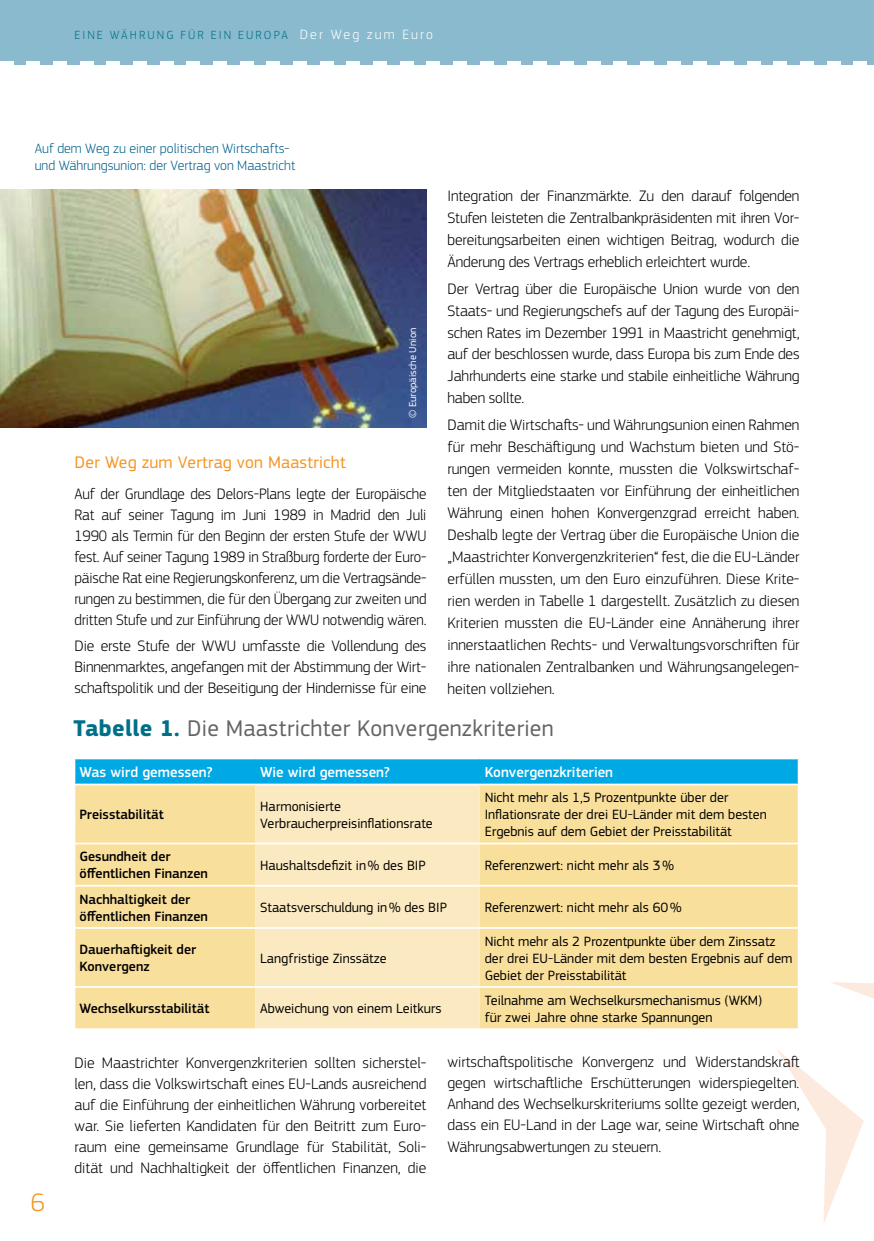
<style>
.page{position:relative;width:874px;height:1241px;background:#fff}
.page>*{position:absolute;margin:0;border:0;box-sizing:border-box;transform-origin:0 0}
.t1{font:300 26.25px "EC Square Sans Pro";color:#f7941e}
.t2{font:23.62px "EC Square Sans Pro";letter-spacing:.01em;color:#636466}
.t3{font:17.5px "EC Square Sans Pro";letter-spacing:.01em;color:#f7941e}
.t4{font:300 15.75px/21.9px "EC Square Sans Pro";letter-spacing:-.01em;color:#000;text-align:justify}
.t5{font:500 14.88px "EC Square Sans Pro";color:#fff}
.t6{font:14px/16.8px "EC Square Sans Pro";color:#000}
.t7{font:500 14px/16.8px "EC Square Sans Pro";color:#000}
.t8{font:300 14px/16.8px "EC Square Sans Pro";color:#005f89}
.t9{font:300 12.25px "EC Square Sans Pro";letter-spacing:.17em;color:#007088}
.t10{font:10.5px "EC Square Sans Pro";color:#fff}
.s1{font-size:14px;color:#fff}
.s2{font-weight:700;color:#007088}
</style>
<div class="page">
<hr style="left:873px;top:0;width:1px;height:1240px;background:#eae4d7">
<svg style="left:777px;top:1049px;width:86px;height:175px"></svg>
<svg style="left:830px;top:982px;width:43px;height:16px"></svg>
<img style="left:0;top:189px;width:426px;height:238px">
<div style="left:0;top:0;width:873px;height:65px;background:#8abace"></div>
<hr style="left:720px;top:61px;width:13px;height:4px;background:#fff">
<hr style="left:746px;top:61px;width:13px;height:4px;background:#fff">
<hr style="left:773px;top:61px;width:13px;height:4px;background:#fff">
<hr style="left:799px;top:61px;width:14px;height:4px;background:#fff">
<hr style="left:826px;top:61px;width:13px;height:4px;background:#fff">
<hr style="left:853px;top:61px;width:13px;height:4px;background:#fff">
<hr style="left:560px;top:61px;width:13px;height:4px;background:#fff">
<hr style="left:586px;top:61px;width:14px;height:4px;background:#fff">
<hr style="left:693px;top:61px;width:13px;height:4px;background:#fff">
<hr style="left:666px;top:61px;width:14px;height:4px;background:#fff">
<hr style="left:613px;top:61px;width:13px;height:4px;background:#fff">
<hr style="left:533px;top:61px;width:13px;height:4px;background:#fff">
<hr style="left:426px;top:61px;width:14px;height:4px;background:#fff">
<hr style="left:80px;top:61px;width:13px;height:4px;background:#fff">
<hr style="left:27px;top:61px;width:13px;height:4px;background:#fff">
<hr style="left:107px;top:61px;width:13px;height:4px;background:#fff">
<hr style="left:53px;top:61px;width:14px;height:4px;background:#fff">
<hr style="left:133px;top:61px;width:14px;height:4px;background:#fff">
<hr style="left:160px;top:61px;width:13px;height:4px;background:#fff">
<hr style="left:187px;top:61px;width:13px;height:4px;background:#fff">
<hr style="left:0;top:61px;width:13px;height:4px;background:#fff">
<hr style="left:320px;top:61px;width:13px;height:4px;background:#fff">
<hr style="left:400px;top:61px;width:13px;height:4px;background:#fff">
<hr style="left:480px;top:61px;width:13px;height:4px;background:#fff">
<hr style="left:373px;top:61px;width:13px;height:4px;background:#fff">
<hr style="left:453px;top:61px;width:13px;height:4px;background:#fff">
<hr style="left:213px;top:61px;width:14px;height:4px;background:#fff">
<hr style="left:346px;top:61px;width:14px;height:4px;background:#fff">
<hr style="left:240px;top:61px;width:13px;height:4px;background:#fff">
<hr style="left:266px;top:61px;width:14px;height:4px;background:#fff">
<hr style="left:506px;top:61px;width:14px;height:4px;background:#fff">
<hr style="left:293px;top:61px;width:13px;height:4px;background:#fff">
<hr style="left:640px;top:61px;width:13px;height:4px;background:#fff">
<div style="left:75px;top:785px;width:722px;height:243px;background:#f9df9c"></div>
<div style="left:255px;top:785px;width:224px;height:243px;background:#fbeac1"></div>
<div style="left:74px;top:759px;width:723px;height:24px;background:#00a8e4"></div>
<hr style="left:74px;top:842px;width:181px;height:2px;background:#fff">
<hr style="left:255px;top:842px;width:224px;height:2px;background:#fff">
<hr style="left:479px;top:842px;width:320px;height:2px;background:#fff">
<hr style="left:74px;top:884px;width:181px;height:2px;background:#fff">
<hr style="left:255px;top:884px;width:224px;height:2px;background:#fff">
<hr style="left:479px;top:884px;width:320px;height:2px;background:#fff">
<hr style="left:74px;top:926px;width:181px;height:2px;background:#fff">
<hr style="left:255px;top:926px;width:224px;height:2px;background:#fff">
<hr style="left:479px;top:926px;width:320px;height:2px;background:#fff">
<hr style="left:74px;top:985px;width:181px;height:2px;background:#fff">
<hr style="left:255px;top:985px;width:224px;height:2px;background:#fff">
<hr style="left:479px;top:985px;width:320px;height:2px;background:#fff">
<p class="t9" style="left:74px;top:27px;width:360px">EINE WÄHRUNG FÜR EIN EUROPA <span class="s1">Der Weg zum Euro</span></p>
<p class="t8" style="left:35px;top:140px;width:262px">Auf dem Weg zu einer politischen Wirtschafts&shy;und Währungsunion: der Vertrag von Maastricht</p>
<p class="t10" style="left:406px;top:418px;width:92px;rotate:-90deg">© Europäische Union</p>
<p class="t3" style="left:74px;top:452px;width:272px">Der Weg zum Vertrag von Maastricht</p>
<p class="t4" style="left:74px;top:483px;width:353px;line-height:21px">Auf der Grundlage des Delors-Plans legte der Europäische Rat auf seiner Tagung im Juni 1989 in Madrid den Juli 1990 als Termin für den Beginn der ersten Stufe der WWU fest. Auf seiner Tagung 1989 in Straßburg forderte der Euro&shy;päische Rat eine Regierungskonferenz, um die Vertragsände&shy;rungen zu bestimmen, die für den Übergang zur zweiten und dritten Stufe und zur Einführung der WWU notwendig wären.</p>
<p class="t4" style="left:74px;top:635px;width:353px;line-height:21px">Die erste Stufe der WWU umfasste die Vollendung des Binnenmarktes, angefangen mit der Abstimmung der Wirt&shy;schaftspolitik und der Beseitigung der Hindernisse für eine</p>
<p class="t4" style="left:447px;top:185px;width:353px">Integration der Finanzmärkte. Zu den darauf folgenden Stufen leisteten die Zentralbankpräsidenten mit ihren Vor&shy;bereitungsarbeiten einen wichtigen Beitrag, wodurch die Änderung des Vertrags erheblich erleichtert wurde.</p>
<p class="t4" style="left:447px;top:277px;width:353px">Der Vertrag über die Europäische Union wurde von den Staats- und Regierungschefs auf der Tagung des Europäi&shy;schen Rates im Dezember 1991 in Maastricht genehmigt, auf der beschlossen wurde, dass Europa bis zum Ende des Jahrhunderts eine starke und stabile einheitliche Währung haben sollte.</p>
<p class="t4" style="left:447px;top:414px;width:353px">Damit die Wirtschafts- und Währungsunion einen Rahmen für mehr Beschäftigung und Wachstum bieten und Stö&shy;rungen vermeiden konnte, mussten die Volkswirtschaf&shy;ten der Mitgliedstaaten vor Einführung der einheitlichen Währung einen hohen Konvergenzgrad erreicht haben.<br>Deshalb legte der Vertrag über die Europäische Union die „Maastrichter Konvergenzkriterien“ fest, die die EU-Länder erfüllen mussten, um den Euro einzuführen. Diese Krite&shy;rien werden in Tabelle 1 dargestellt. Zusätzlich zu diesen Kriterien mussten die EU-Länder eine Annäherung ihrer innerstaatlichen Rechts- und Verwaltungsvorschriften für ihre nationalen Zentralbanken und Währungsangelegen&shy;heiten vollziehen.</p>
<h2 class="t2" style="left:74px;top:714px;width:481px"><span class="s2">Tabelle 1.</span> Die Maastrichter Konvergenzkriterien</h2>
<p class="t5" style="left:79px;top:763px;width:135px">Was wird gemessen?</p>
<p class="t5" style="left:260px;top:763px;width:131px">Wie wird gemessen?</p>
<p class="t5" style="left:484px;top:763px;width:130px">Konvergenzkriterien</p>
<p class="t7" style="left:79px;top:806px;width:86px">Preisstabilität</p>
<p class="t6" style="left:260px;top:797px;width:174px">Harmonisierte<br>Verbraucherpreisinflationsrate</p>
<p class="t6" style="left:484px;top:789px;width:283px">Nicht mehr als 1,5 Prozentpunkte über der<br>Inflationsrate der drei EU-Länder mit dem besten<br>Ergebnis auf dem Gebiet der Preisstabilität</p>
<p class="t7" style="left:79px;top:848px;width:130px">Gesundheit der öffentlichen Finanzen</p>
<p class="t6" style="left:260px;top:856px;width:167px">Haushaltsdefizit in% des BIP</p>
<p class="t6" style="left:484px;top:856px;width:190px">Referenzwert: nicht mehr als 3%</p>
<p class="t7" style="left:79px;top:890px;width:130px">Nachhaltigkeit der öffentlichen Finanzen</p>
<p class="t6" style="left:260px;top:899px;width:188px">Staatsverschuldung in% des BIP</p>
<p class="t6" style="left:484px;top:899px;width:198px">Referenzwert: nicht mehr als 60%</p>
<p class="t7" style="left:79px;top:941px;width:118px">Dauerhaftigkeit der<br>Konvergenz</p>
<p class="t6" style="left:260px;top:949px;width:128px">Langfristige Zinssätze</p>
<p class="t6" style="left:484px;top:932px;width:309px">Nicht mehr als 2 Prozentpunkte über dem Zinssatz der drei EU-Länder mit dem besten Ergebnis auf dem<br>Gebiet der Preisstabilität</p>
<p class="t7" style="left:79px;top:1000px;width:131px">Wechselkursstabilität</p>
<p class="t6" style="left:260px;top:1000px;width:183px">Abweichung von einem Leitkurs</p>
<p class="t6" style="left:484px;top:991px;width:279px">Teilnahme am Wechselkursmechanismus (WKM) für zwei Jahre ohne starke Spannungen</p>
<h1 class="t1" style="left:31px;top:1186px;width:16px">6</h1>
<p class="t4" style="left:74px;top:1051px;width:353px;line-height:21px">Die Maastrichter Konvergenzkriterien sollten sicherstel&shy;len, dass die Volkswirtschaft eines EU-Lands ausreichend auf die Einführung der einheitlichen Währung vorbereitet war. Sie lieferten Kandidaten für den Beitritt zum Euro&shy;raum eine gemeinsame Grundlage für Stabilität, Soli&shy;dität und Nachhaltigkeit der öffentlichen Finanzen, die</p>
<p class="t4" style="left:447px;top:1051px;width:353px;line-height:21px">wirtschaftspolitische Konvergenz und Widerstandskraft gegen wirtschaftliche Erschütterungen widerspiegelten.<br>Anhand des Wechselkurskriteriums sollte gezeigt werden, dass ein EU-Land in der Lage war, seine Wirtschaft ohne Währungsabwertungen zu steuern.</p>
</div>
